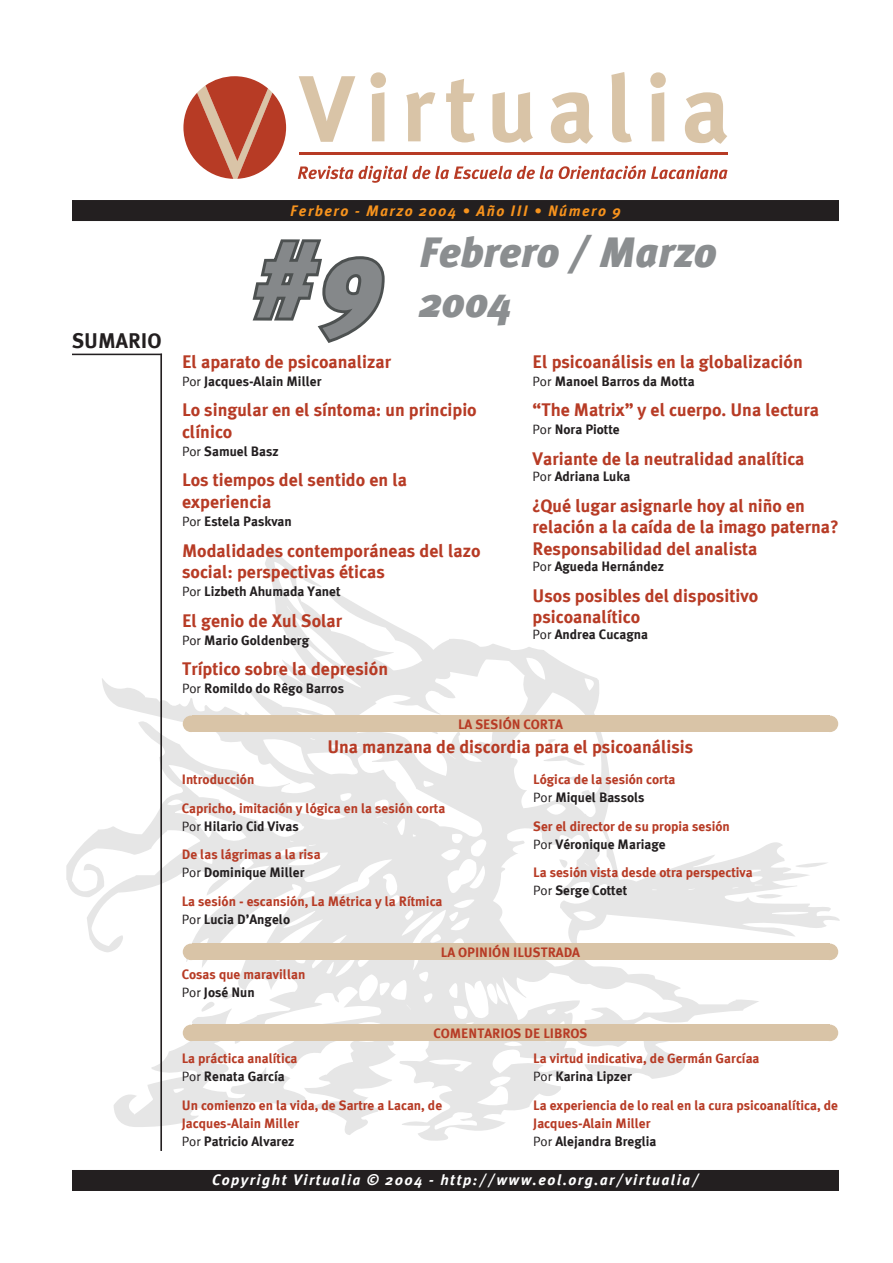
<style>
.page{position:relative;width:893px;height:1263px;background:#fff}
.page>*{position:absolute;margin:0;border:0;box-sizing:border-box;transform-origin:0 0}
.t1{font:italic 900 108px "Meta Plus";color:#85888a}
.t2{font:italic 900 42px/50.4px "Meta Plus";color:#8b8e90}
.t3{font:700 21px "Meta Plus";color:#231f20}
.t4{font:700 18px/21.6px "Meta Plus";color:#b73b25}
.t5{font:italic 700 15px "Meta Plus";letter-spacing:.1em;color:#fff}
.t6{font:italic 700 15px "Meta Plus";letter-spacing:.1em;color:#f7931d}
.t7{font:700 13.5px/18px "Meta Plus";color:#b73b25}
.t8{font:700 13.5px "Meta Plus";color:#231f20}
.s1{font-family:"Meta Plus Normal";font-weight:400}
.s2{font-family:"Meta Plus Normal";font-weight:400;color:#231f20}
.s3{color:#231f20}
</style>
<div class="page">
<div style="left:73px;top:1171px;width:765px;height:19px;background:#231f20"></div>
<div style="left:72px;top:1170px;width:767px;height:21px;border:2px solid #231f20"></div>
<svg style="left:66px;top:546px;width:774px;height:595px"></svg>
<svg style="left:544px;top:755px;width:41px;height:11px"></svg>
<svg style="left:548px;top:738px;width:10px;height:5px"></svg>
<svg style="left:569px;top:775px;width:15px;height:10px"></svg>
<svg style="left:559px;top:859px;width:10px;height:9px"></svg>
<svg style="left:756px;top:893px;width:27px;height:6px"></svg>
<svg style="left:585px;top:1041px;width:100px;height:38px"></svg>
<svg style="left:796px;top:862px;width:33px;height:6px"></svg>
<svg style="left:114px;top:992px;width:282px;height:143px"></svg>
<hr style="left:72px;top:354px;width:90px;height:1px;background:#231f20">
<hr style="left:160px;top:354px;width:2px;height:797px;background:#231f20">
<hr style="left:299px;top:153px;width:428px;height:2px;background:#b73b25">
<svg style="left:299px;top:76px;width:56px;height:66px"></svg>
<svg style="left:370px;top:72px;width:16px;height:69px"></svg>
<svg style="left:406px;top:92px;width:29px;height:49px"></svg>
<svg style="left:446px;top:79px;width:29px;height:63px"></svg>
<svg style="left:492px;top:92px;width:41px;height:51px"></svg>
<svg style="left:551px;top:92px;width:42px;height:52px"></svg>
<svg style="left:611px;top:72px;width:21px;height:70px"></svg>
<svg style="left:650px;top:72px;width:16px;height:69px"></svg>
<svg style="left:685px;top:92px;width:42px;height:52px"></svg>
<svg style="left:298px;top:166px;width:255px;height:17px"></svg>
<svg style="left:559px;top:165px;width:168px;height:14px"></svg>
<svg style="left:183px;top:76px;width:103px;height:103px"></svg>
<div style="left:73px;top:201px;width:765px;height:19px;background:#231f20"></div>
<div style="left:72px;top:200px;width:767px;height:21px;border:2px solid #231f20"></div>
<svg style="left:252px;top:239px;width:133px;height:104px"></svg>
<div style="left:192px;top:715px;width:637px;height:17px;background:#d9c4a7"></div>
<div style="left:183px;top:715px;width:16px;height:17px;background:#d9c4a7;border-radius:50%"></div>
<div style="left:822px;top:715px;width:16px;height:17px;background:#d9c4a7;border-radius:50%"></div>
<div style="left:192px;top:943px;width:637px;height:17px;background:#d9c4a7"></div>
<div style="left:183px;top:943px;width:16px;height:17px;background:#d9c4a7;border-radius:50%"></div>
<div style="left:822px;top:943px;width:16px;height:17px;background:#d9c4a7;border-radius:50%"></div>
<div style="left:192px;top:1024px;width:637px;height:17px;background:#d9c4a7"></div>
<div style="left:183px;top:1024px;width:16px;height:17px;background:#d9c4a7;border-radius:50%"></div>
<div style="left:822px;top:1024px;width:16px;height:17px;background:#d9c4a7;border-radius:50%"></div>
<h3 class="t3" style="left:72px;top:329px;width:91px">SUMARIO</h3>
<p class="t6" style="left:290px;top:202px;width:332px">Ferbero - Marzo 2004 • Año III • Número 9</p>
<h1 class="t1" style="left:254px;top:218px;width:130px">#9</h1>
<h2 class="t2" style="left:419px;top:227px;width:299px">Febrero / Marzo<br>2004</h2>
<h3 class="t4" style="left:182px;top:350px;width:211px">El aparato de psicoanalizar</h3>
<p class="t8" style="left:182px;top:373px;width:141px"><span class="s1">Por</span> Jacques-Alain Miller</p>
<h3 class="t4" style="left:182px;top:399px;width:296px">Lo singular en el síntoma: un principio clínico</h3>
<p class="t8" style="left:182px;top:443px;width:98px"><span class="s1">Por</span> Samuel Basz</p>
<h3 class="t4" style="left:182px;top:469px;width:227px">Los tiempos del sentido en la experiencia</h3>
<p class="t8" style="left:182px;top:513px;width:111px"><span class="s1">Por</span> Estela Paskvan</p>
<h3 class="t4" style="left:182px;top:539px;width:300px">Modalidades contemporáneas del lazo social: perspectivas éticas</h3>
<p class="t8" style="left:182px;top:584px;width:160px"><span class="s1">Por</span> Lizbeth Ahumada Yanet</p>
<h3 class="t4" style="left:182px;top:610px;width:162px">El genio de Xul Solar</h3>
<p class="t8" style="left:182px;top:632px;width:129px"><span class="s1">Por</span> Mario Goldenberg</p>
<h3 class="t4" style="left:182px;top:658px;width:208px">Tríptico sobre la depresión</h3>
<p class="t8" style="left:182px;top:681px;width:164px"><span class="s1">Por</span> Romildo do Rêgo Barros</p>
<h3 class="t4" style="left:532px;top:350px;width:272px">El psicoanálisis en la globalización</h3>
<p class="t8" style="left:532px;top:373px;width:164px"><span class="s1">Por</span> Manoel Barros da Motta</p>
<h3 class="t4" style="left:532px;top:399px;width:288px">“The Matrix” y el cuerpo. Una lectura</h3>
<p class="t8" style="left:532px;top:422px;width:89px"><span class="s1">Por</span> Nora Piotte</p>
<h3 class="t4" style="left:532px;top:448px;width:274px">Variante de la neutralidad analítica</h3>
<p class="t8" style="left:532px;top:468px;width:99px"><span class="s1">Por</span> Adriana Luka</p>
<h3 class="t4" style="left:532px;top:494px;width:308px">¿Qué lugar asignarle hoy al niño en relación a la caída de la imago paterna?<br>Responsabilidad del analista</h3>
<p class="t8" style="left:532px;top:558px;width:133px"><span class="s1">Por</span> Agueda Hernández</p>
<h3 class="t4" style="left:532px;top:584px;width:227px">Usos posibles del dispositivo psicoanalítico</h3>
<p class="t8" style="left:532px;top:627px;width:117px"><span class="s1">Por</span> Andrea Cucagna</p>
<p class="t7" style="left:458px;top:715px;width:106px">LA SESIÓN CORTA</p>
<h3 class="t4" style="left:327px;top:736px;width:368px">Una manzana de discordia para el psicoanálisis</h3>
<p class="t7" style="left:182px;top:765px;width:265px;line-height:28.5px">Introducción<br>Capricho, imitación y lógica en la sesión corta</p>
<p class="t7" style="left:182px;top:812px;width:140px;line-height:28.5px"><span class="s2">Por</span> <span class="s3">Hilario Cid Vivas<br></span>De las lágrimas a la risa</p>
<p class="t7" style="left:182px;top:858px;width:262px;line-height:28.5px"><span class="s2">Por</span> <span class="s3">Dominique Miller<br></span>La sesión - escansión, La Métrica y la Rítmica</p>
<p class="t8" style="left:182px;top:911px;width:110px"><span class="s1">Por</span> Lucia D’Angelo</p>
<p class="t7" style="left:533px;top:770px;width:144px">Lógica de la sesión corta<br><span class="s2">Por</span> <span class="s3">Miquel Bassols</span></p>
<p class="t7" style="left:533px;top:817px;width:198px">Ser el director de su propia sesión<br><span class="s2">Por</span> <span class="s3">Véronique Mariage</span></p>
<p class="t7" style="left:533px;top:863px;width:221px">La sesión vista desde otra perspectiva<br><span class="s2">Por</span> <span class="s3">Serge Cottet</span></p>
<p class="t7" style="left:182px;top:965px;width:125px">Cosas que maravillan<br><span class="s2">Por</span> <span class="s3">José Nun</span></p>
<p class="t7" style="left:441px;top:943px;width:141px">LA OPINIÓN ILUSTRADA</p>
<p class="t7" style="left:433px;top:1024px;width:156px">COMENTARIOS DE LIBROS</p>
<p class="t7" style="left:182px;top:1049px;width:117px">La práctica analítica<br><span class="s2">Por</span> <span class="s3">Renata García</span></p>
<p class="t7" style="left:182px;top:1096px;width:262px">Un comienzo en la vida, de Sartre a Lacan, de<br>Jacques-Alain Miller<br><span class="s2">Por</span> <span class="s3">Patricio Alvarez</span></p>
<p class="t7" style="left:533px;top:1049px;width:228px">La virtud indicativa, de Germán Garcíaa<br><span class="s2">Por</span> <span class="s3">Karina Lipzer</span></p>
<p class="t7" style="left:533px;top:1096px;width:306px">La experiencia de lo real en la cura psicoanalítica, de<br>Jacques-Alain Miller<br><span class="s2">Por</span> <span class="s3">Alejandra Breglia</span></p>
<p class="t5" style="left:212px;top:1171px;width:488px">Copyright Virtualia © 2004 - http://www.eol.org.ar/virtualia/</p>
</div>
